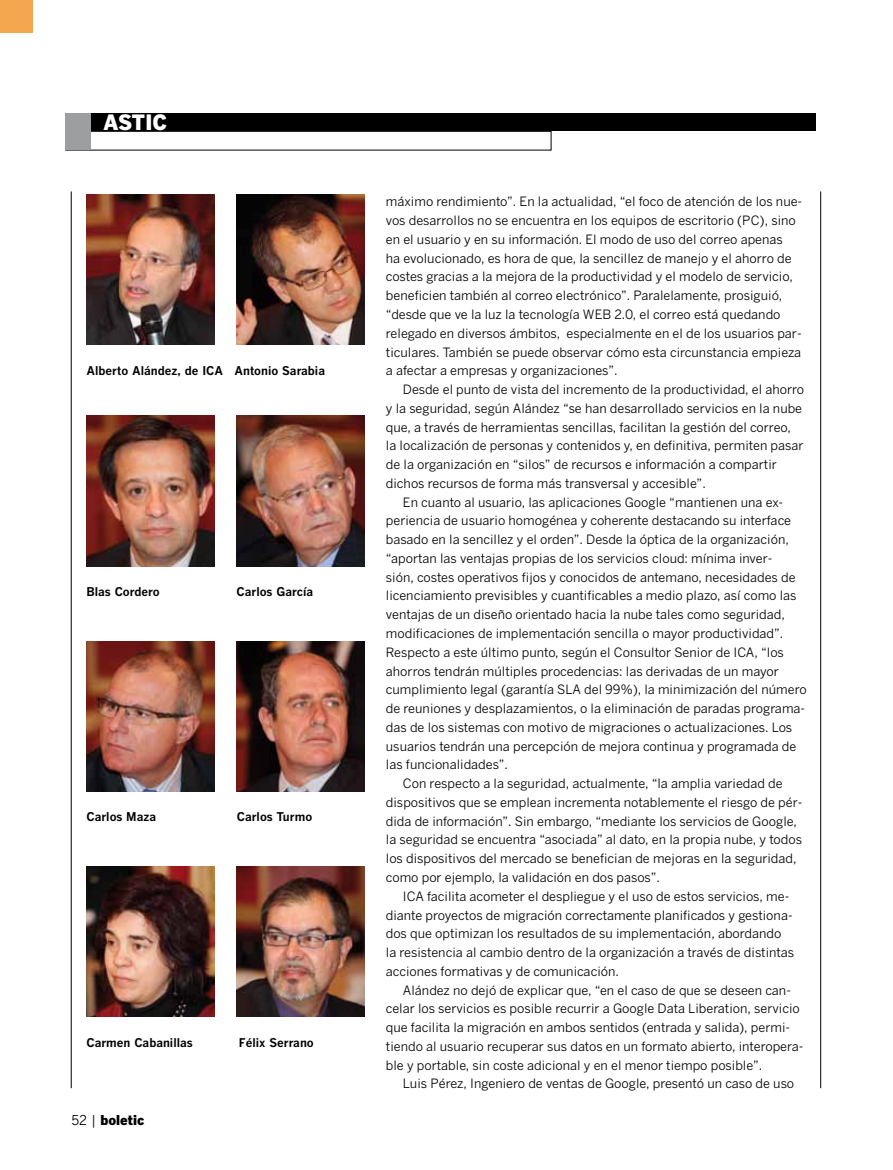
<style>
.page{position:relative;width:893px;height:1170px;background:#fff}
.page>*{position:absolute;margin:0;border:0;box-sizing:border-box;transform-origin:0 0}
.t1{font:900 21px "Benton Gothic";letter-spacing:-.01em;color:#fff}
.t2{font:900 13.5px "Benton Gothic";color:#000}
.t3{font:12.75px/18.8px "Benton Gothic";color:#000}
.t4{font:700 12px "Benton Gothic";color:#000}
.s1{font-weight:400}
</style>
<div class="page">
<hr style="left:71px;top:191px;width:1px;height:897px;background:#000">
<hr style="left:820px;top:191px;width:1px;height:897px;background:#000">
<div style="left:66px;top:131px;width:485px;height:19px;border:1px solid #000"></div>
<div style="left:65px;top:113px;width:750px;height:18px;background:#000"></div>
<div style="left:65px;top:113px;width:26px;height:37px;background:#9c9e9f"></div>
<div style="left:0;top:0;width:33px;height:33px;background:#f5a74f"></div>
<img style="left:86px;top:416px;width:128px;height:150px">
<img style="left:237px;top:416px;width:127px;height:150px">
<img style="left:86px;top:641px;width:128px;height:150px">
<img style="left:237px;top:641px;width:127px;height:150px">
<img style="left:86px;top:866px;width:128px;height:150px">
<img style="left:237px;top:866px;width:127px;height:150px">
<img style="left:86px;top:195px;width:128px;height:150px">
<img style="left:237px;top:195px;width:127px;height:150px">
<h1 class="t1" style="left:103px;top:109px;width:65px">ASTIC</h1>
<p class="t4" style="left:86px;top:363px;width:240px">Alberto Alández, de ICA Antonio Sarabia</p>
<p class="t4" style="left:86px;top:584px;width:75px">Blas Cordero</p>
<p class="t4" style="left:237px;top:584px;width:78px">Carlos García</p>
<p class="t4" style="left:86px;top:809px;width:71px">Carlos Maza</p>
<p class="t4" style="left:237px;top:809px;width:77px">Carlos Turmo</p>
<p class="t4" style="left:86px;top:1034px;width:108px">Carmen Cabanillas</p>
<p class="t4" style="left:239px;top:1034px;width:76px">Félix Serrano</p>
<p class="t2" style="left:71px;top:1111px;width:74px"><span class="s1">52 |</span> boletic</p>
<p class="t3" style="left:386px;top:192px;width:418px">máximo rendimiento”. En la actualidad, “el foco de atención de los nue&shy;vos desarrollos no se encuentra en los equipos de escritorio (PC), sino en el usuario y en su información. El modo de uso del correo apenas<br>ha evolucionado, es hora de que, la sencillez de manejo y el ahorro de costes gracias a la mejora de la productividad y el modelo de servicio, beneficien también al correo electrónico”. Paralelamente, prosiguió, “desde que ve la luz la tecnología WEB 2.0, el correo está quedando relegado en diversos ámbitos, especialmente en el de los usuarios par&shy;ticulares. También se puede observar cómo esta circunstancia empieza a afectar a empresas y organizaciones”.</p>
<p class="t3" style="left:403px;top:380px;width:403px">Desde el punto de vista del incremento de la productividad, el ahorro</p>
<p class="t3" style="left:386px;top:398px;width:418px">y la seguridad, según Alández “se han desarrollado servicios en la nube</p>
<p class="t3" style="left:386px;top:417px;width:407px">que, a través de herramientas sencillas, facilitan la gestión del correo,</p>
<p class="t3" style="left:386px;top:436px;width:419px">la localización de personas y contenidos y, en definitiva, permiten pasar</p>
<p class="t3" style="left:386px;top:455px;width:393px">de la organización en “silos” de recursos e información a compartir</p>
<p class="t3" style="left:386px;top:473px;width:321px">dichos recursos de forma más transversal y accesible”.</p>
<p class="t3" style="left:403px;top:492px;width:382px">En cuanto al usuario, las aplicaciones Google “mantienen una ex-</p>
<p class="t3" style="left:386px;top:511px;width:407px">periencia de usuario homogénea y coherente destacando su interface</p>
<p class="t3" style="left:386px;top:530px;width:404px">basado en la sencillez y el orden”. Desde la óptica de la organización,</p>
<p class="t3" style="left:386px;top:548px;width:388px">“aportan las ventajas propias de los servicios cloud: mínima inver-</p>
<p class="t3" style="left:386px;top:567px;width:411px">sión, costes operativos fijos y conocidos de antemano, necesidades de</p>
<p class="t3" style="left:386px;top:586px;width:412px">licenciamiento previsibles y cuantificables a medio plazo, así como las</p>
<p class="t3" style="left:386px;top:605px;width:401px">ventajas de un diseño orientado hacia la nube tales como seguridad,</p>
<p class="t3" style="left:386px;top:623px;width:399px">modificaciones de implementación sencilla o mayor productividad”.</p>
<p class="t3" style="left:386px;top:642px;width:400px">Respecto a este último punto, según el Consultor Senior de ICA, “los</p>
<p class="t3" style="left:386px;top:661px;width:395px">ahorros tendrán múltiples procedencias: las derivadas de un mayor</p>
<p class="t3" style="left:386px;top:680px;width:422px">cumplimiento legal (garantía SLA del 99%), la minimización del número</p>
<p class="t3" style="left:386px;top:698px;width:421px">de reuniones y desplazamientos, o la eliminación de paradas programa-</p>
<p class="t3" style="left:386px;top:717px;width:408px">das de los sistemas con motivo de migraciones o actualizaciones. Los</p>
<p class="t3" style="left:386px;top:736px;width:412px">usuarios tendrán una percepción de mejora continua y programada de</p>
<p class="t3" style="left:386px;top:755px;width:124px">las funcionalidades”.</p>
<p class="t3" style="left:403px;top:773px;width:381px">Con respecto a la seguridad, actualmente, “la amplia variedad de</p>
<p class="t3" style="left:386px;top:792px;width:418px">dispositivos que se emplean incrementa notablemente el riesgo de pér-</p>
<p class="t3" style="left:386px;top:811px;width:412px">dida de información”. Sin embargo, “mediante los servicios de Google,</p>
<p class="t3" style="left:386px;top:830px;width:418px">la seguridad se encuentra “asociada” al dato, en la propia nube, y todos</p>
<p class="t3" style="left:386px;top:848px;width:412px">los dispositivos del mercado se benefician de mejoras en la seguridad,</p>
<p class="t3" style="left:386px;top:867px;width:275px">como por ejemplo, la validación en dos pasos”.</p>
<p class="t3" style="left:403px;top:886px;width:388px">ICA facilita acometer el despliegue y el uso de estos servicios, me-</p>
<p class="t3" style="left:386px;top:905px;width:408px">diante proyectos de migración correctamente planificados y gestiona-</p>
<p class="t3" style="left:386px;top:924px;width:397px">dos que optimizan los resultados de su implementación, abordando</p>
<p class="t3" style="left:386px;top:942px;width:410px">la resistencia al cambio dentro de la organización a través de distintas</p>
<p class="t3" style="left:386px;top:961px;width:235px">acciones formativas y de comunicación.</p>
<p class="t3" style="left:403px;top:980px;width:390px">Alández no dejó de explicar que, “en el caso de que se deseen can-</p>
<p class="t3" style="left:386px;top:999px;width:415px">celar los servicios es posible recurrir a Google Data Liberation, servicio</p>
<p class="t3" style="left:386px;top:1017px;width:406px">que facilita la migración en ambos sentidos (entrada y salida), permi-</p>
<p class="t3" style="left:386px;top:1036px;width:419px">tiendo al usuario recuperar sus datos en un formato abierto, interopera-</p>
<p class="t3" style="left:386px;top:1055px;width:378px">ble y portable, sin coste adicional y en el menor tiempo posible”.</p>
<p class="t3" style="left:403px;top:1074px;width:393px">Luis Pérez, Ingeniero de ventas de Google, presentó un caso de uso</p>
</div>
